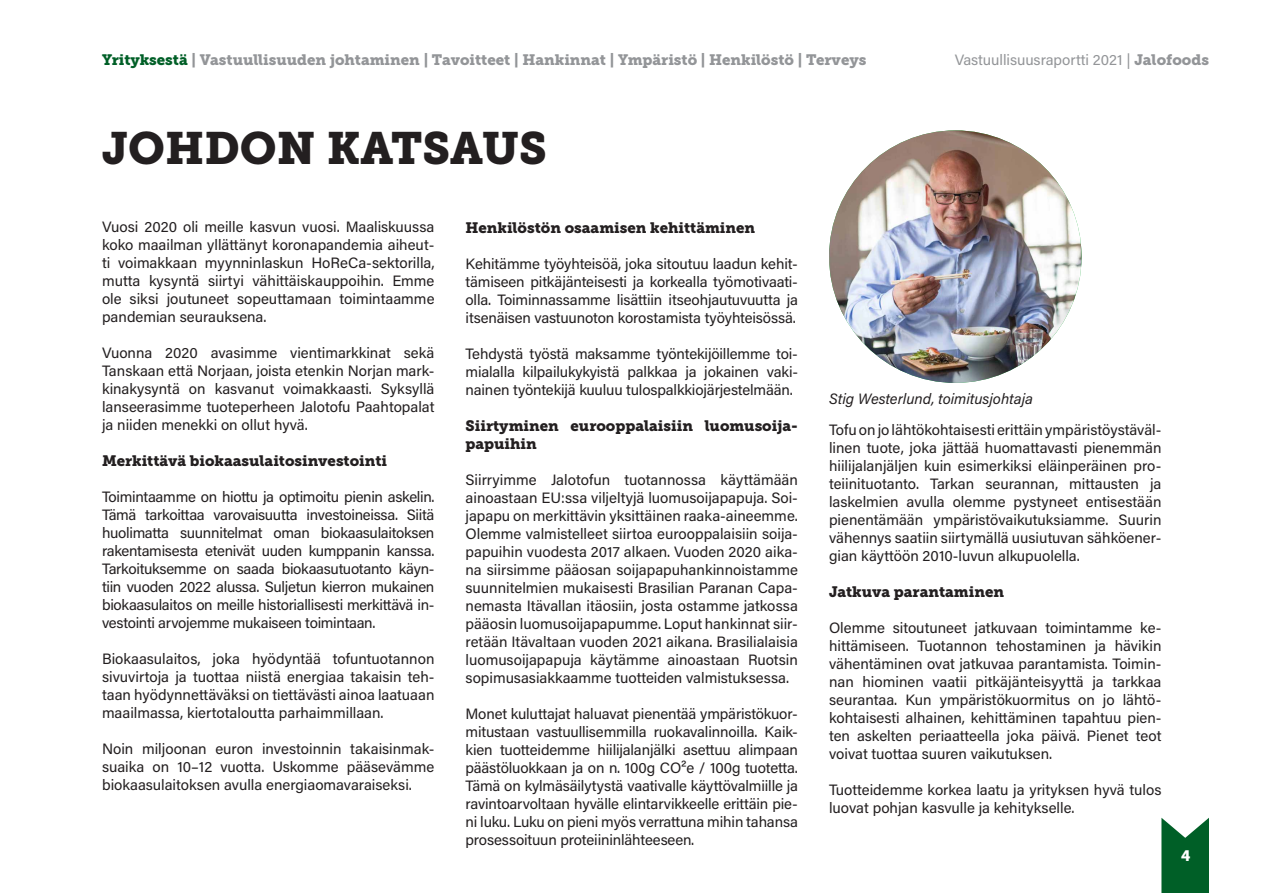
<style>
.page{position:relative;width:1263px;height:893px;background:#fff}
.page>*{position:absolute;margin:0;border:0;box-sizing:border-box;transform-origin:0 0}
.t1{font:45px "Museo Slab 900";color:#231f20}
.t2{font:15px/18px "Acumin Pro";letter-spacing:-.005em;color:#231f20;text-align:justify}
.t3{font:15px/18px "Museo Slab 900";color:#231f20}
.t4{font:15px "Museo Slab 900";color:#939598}
.t5{font:15px "Acumin Pro";color:#939598}
.t6{font:italic 15px "Acumin Pro";color:#231f20}
.t7{font:15px "Museo Slab 900";color:#fff}
.s1{color:#005f27}
.s2{font-family:"Museo Slab 900"}
</style>
<div class="page">
<svg style="left:1161px;top:818px;width:48px;height:75px;background:#237545"></svg>
<img style="left:829px;top:130px;width:252px;height:253px;border-radius:126px">
<p class="t4" style="left:102px;top:51px;width:766px"><span class="s1">Yrityksestä</span> | Vastuullisuuden johtaminen | Tavoitteet | Hankinnat | Ympäristö | Henkilöstö | Terveys</p>
<h1 class="t1" style="left:102px;top:122px;width:446px">JOHDON KATSAUS</h1>
<p class="t5" style="left:955px;top:50px;width:256px">Vastuullisuusraportti 2021 | <span class="s2">Jalofoods</span></p>
<p class="t2" style="left:102px;top:217px;width:334px">Vuosi 2020 oli meille kasvun vuosi. Maaliskuussa koko maailman yllättänyt koronapandemia aiheut&shy;ti voimakkaan myynninlaskun HoReCa-sektorilla, mutta kysyntä siirtyi vähittäiskauppoihin. Emme ole siksi joutuneet sopeuttamaan toimintaamme pandemian seurauksena.</p>
<p class="t2" style="left:102px;top:343px;width:334px">Vuonna 2020 avasimme vientimarkkinat sekä Tanskaan että Norjaan, joista etenkin Norjan mark&shy;kinakysyntä on kasvanut voimakkaasti. Syksyllä lanseerasimme tuoteperheen Jalotofu Paahtopalat ja niiden menekki on ollut hyvä.</p>
<p class="t3" style="left:102px;top:452px;width:287px">Merkittävä biokaasulaitosinvestointi</p>
<p class="t2" style="left:102px;top:487px;width:334px">Toimintaamme on hiottu ja optimoitu pienin askelin.<br>Tämä tarkoittaa varovaisuutta investoineissa. Siitä huolimatta suunnitelmat oman biokaasulaitoksen rakentamisesta etenivät uuden kumppanin kanssa.<br>Tarkoituksemme on saada biokaasutuotanto käyn&shy;tiin vuoden 2022 alussa. Suljetun kierron mukainen biokaasulaitos on meille historiallisesti merkittävä in&shy;vestointi arvojemme mukaiseen toimintaan.</p>
<p class="t2" style="left:102px;top:649px;width:334px">Biokaasulaitos, joka hyödyntää tofuntuotannon sivuvirtoja ja tuottaa niistä energiaa takaisin teh&shy;taan hyödynnettäväksi on tiettävästi ainoa laatuaan maailmassa, kiertotaloutta parhaimmillaan.</p>
<p class="t2" style="left:102px;top:739px;width:334px">Noin miljoonan euron investoinnin takaisinmak&shy;suaika on 10–12 vuotta. Uskomme pääsevämme biokaasulaitoksen avulla energiaomavaraiseksi.</p>
<p class="t3" style="left:465px;top:218px;width:291px">Henkilöstön osaamisen kehittäminen</p>
<p class="t2" style="left:465px;top:254px;width:334px">Kehitämme työyhteisöä, joka sitoutuu laadun kehit&shy;tämiseen pitkäjänteisesti ja korkealla työmotivaati&shy;olla. Toiminnassamme lisättiin itseohjautuvuutta ja itsenäisen vastuunoton korostamista työyhteisössä.</p>
<p class="t2" style="left:465px;top:344px;width:334px">Tehdystä työstä maksamme työntekijöillemme toi&shy;mialalla kilpailukykyistä palkkaa ja jokainen vaki&shy;nainen työntekijä kuuluu tulospalkkiojärjestelmään.</p>
<p class="t3" style="left:465px;top:416px;width:334px">Siirtyminen eurooppalaisiin luomusoija&shy;papuihin</p>
<p class="t2" style="left:465px;top:470px;width:334px">Siirryimme Jalotofun tuotannossa käyttämään ainoastaan EU:ssa viljeltyjä luomusoijapapuja. Soi&shy;japapu on merkittävin yksittäinen raaka-aineemme.<br>Olemme valmistelleet siirtoa eurooppalaisiin soija&shy;papuihin vuodesta 2017 alkaen. Vuoden 2020 aika&shy;na siirsimme pääosan soijapapuhankinnoistamme suunnitelmien mukaisesti Brasilian Paranan Capa&shy;nemasta Itävallan itäosiin, josta ostamme jatkossa pääosin luomusoijapapumme. Loput hankinnat siir&shy;retään Itävaltaan vuoden 2021 aikana. Brasilialaisia luomusoijapapuja käytämme ainoastaan Ruotsin sopimusasiakkaamme tuotteiden valmistuksessa.</p>
<p class="t2" style="left:465px;top:704px;width:334px">Monet kuluttajat haluavat pienentää ympäristökuor&shy;mitustaan vastuullisemmilla ruokavalinnoilla. Kaik&shy;kien tuotteidemme hiilijalanjälki asettuu alimpaan päästöluokkaan ja on n. 100g CO²e / 100g tuotetta.<br>Tämä on kylmäsäilytystä vaativalle käyttövalmiille ja ravintoarvoltaan hyvälle elintarvikkeelle erittäin pie&shy;ni luku. Luku on pieni myös verrattuna mihin tahansa prosessoituun proteiininlähteeseen.</p>
<p class="t6" style="left:829px;top:389px;width:205px">Stig Westerlund, toimitusjohtaja</p>
<p class="t2" style="left:829px;top:420px;width:334px">Tofu on jo lähtökohtaisesti erittäin ympäristöystäväl&shy;linen tuote, joka jättää huomattavasti pienemmän hiilijalanjäljen kuin esimerkiksi eläinperäinen pro&shy;teiinituotanto. Tarkan seurannan, mittausten ja laskelmien avulla olemme pystyneet entisestään pienentämään ympäristövaikutuksiamme. Suurin vähennys saatiin siirtymällä uusiutuvan sähköener&shy;gian käyttöön 2010-luvun alkupuolella.</p>
<p class="t3" style="left:829px;top:583px;width:176px">Jatkuva parantaminen</p>
<p class="t2" style="left:829px;top:618px;width:334px">Olemme sitoutuneet jatkuvaan toimintamme ke&shy;hittämiseen. Tuotannon tehostaminen ja hävikin vähentäminen ovat jatkuvaa parantamista. Toimin&shy;nan hiominen vaatii pitkäjänteisyyttä ja tarkkaa seurantaa. Kun ympäristökuormitus on jo lähtö&shy;kohtaisesti alhainen, kehittäminen tapahtuu pien&shy;ten askelten periaatteella joka päivä. Pienet teot voivat tuottaa suuren vaikutuksen.</p>
<p class="t2" style="left:829px;top:780px;width:334px">Tuotteidemme korkea laatu ja yrityksen hyvä tulos luovat pohjan kasvulle ja kehitykselle.</p>
<p class="t7" style="left:1181px;top:847px;width:11px">4</p>
</div>
